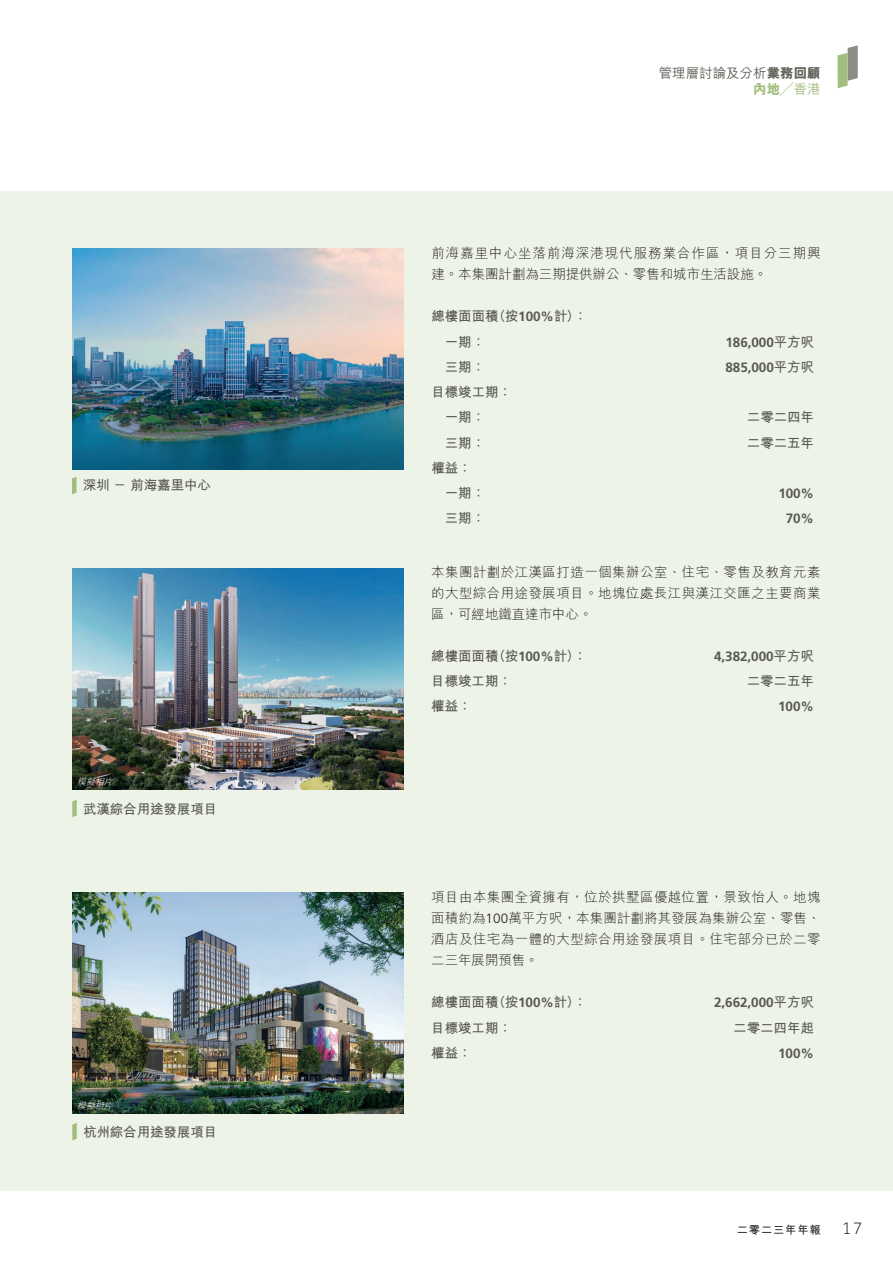
<style>
.page{position:relative;width:893px;height:1263px;background:#fff}
.page>*{position:absolute;margin:0;border:0;box-sizing:border-box;transform-origin:0 0}
.t1{font:300 13.5px/21px "M Hei HK";letter-spacing:.03em;color:#231f20;text-align:justify}
.t2{font:700 13.5px/25.2px "M Hei HK";letter-spacing:-.005em;color:#585850}
.t3{font:700 13.5px "Frutiger LT Std";letter-spacing:-.005em;color:#585850}
.t4{font:300 13.5px/21px "M Hei HK";letter-spacing:.07em;color:#231f20}
.t5{font:500 13.5px/16.5px "M Hei HK";color:#64645d;text-align:right}
.t6{font:700 11.25px "M Hei HK";letter-spacing:.075em;color:#231f20}
.t7{font:italic 300 9px "M Hei HK";color:#fff}
.s1{font-weight:800}
.s2{font-weight:800;color:#a2be7e}
.s3{color:#a2be7e}
.s4{font-family:"Frutiger LT Std"}
.s5{font-family:"M Hei HK"}
</style>
<div class="page">
<svg style="left:838px;top:45px;width:20px;height:43px"></svg>
<div style="left:0;top:191px;width:893px;height:1000px;background:#eef3e7"></div>
<img style="left:72px;top:568px;width:332px;height:221px">
<img style="left:72px;top:249px;width:332px;height:221px">
<svg style="left:72px;top:477px;width:5px;height:17px"></svg>
<svg style="left:72px;top:1123px;width:5px;height:17px"></svg>
<svg style="left:72px;top:800px;width:5px;height:17px"></svg>
<img style="left:72px;top:892px;width:332px;height:221px">
<p class="t2" style="left:83px;top:472px;width:130px">深圳－前海嘉里中心</p>
<p class="t7" style="left:77px;top:776px;width:41px">模擬相片</p>
<p class="t2" style="left:83px;top:795px;width:136px">武漢綜合用途發展項目</p>
<p class="t7" style="left:77px;top:1100px;width:41px">模擬相片</p>
<p class="t2" style="left:83px;top:1118px;width:136px">杭州綜合用途發展項目</p>
<p class="t5" style="left:659px;top:63px;width:163px">管理層討論及分析<span class="s1">業務回顧</span><span class="s2">內地</span><span class="s3">╱香港</span></p>
<p class="t4" style="left:431px;top:242px;width:391px">前海嘉里中心坐落前海深港現代服務業合作區，項目分三期興建。本集團計劃為三期提供辦公、零售和城市生活設施。</p>
<p class="t2" style="left:445px;top:303px;width:144px;text-indent:-13px">總樓面面積（按<span class="s4">100%</span>計）：一期：</p>
<p class="t3" style="left:725px;top:334px;width:90px">186,000<span class="s5">平方呎</span></p>
<p class="t2" style="left:445px;top:353px;width:42px">三期：</p>
<p class="t3" style="left:725px;top:359px;width:90px">885,000<span class="s5">平方呎</span></p>
<p class="t2" style="left:445px;top:379px;width:69px;text-indent:-13px">目標竣工期：一期：</p>
<p class="t2" style="left:747px;top:404px;width:69px">二零二四年</p>
<p class="t2" style="left:445px;top:429px;width:42px">三期：</p>
<p class="t2" style="left:747px;top:429px;width:69px">二零二五年</p>
<p class="t2" style="left:445px;top:454px;width:42px;text-indent:-13px">權益：一期：</p>
<p class="t3" style="left:778px;top:486px;width:37px">100%</p>
<p class="t2" style="left:445px;top:505px;width:42px">三期：</p>
<p class="t3" style="left:786px;top:511px;width:30px">70%</p>
<p class="t1" style="left:431px;top:561px;width:391px">本集團計劃於江漢區打造一個集辦公室、住宅、零售及教育元素的大型綜合用途發展項目。地塊位處長江與漢江交匯之主要商業區，可經地鐵直達市中心。</p>
<p class="t2" style="left:431px;top:642px;width:157px">總樓面面積（按<span class="s4">100%</span>計）：</p>
<p class="t3" style="left:714px;top:648px;width:101px">4,382,000<span class="s5">平方呎</span></p>
<p class="t2" style="left:431px;top:667px;width:82px">目標竣工期：</p>
<p class="t2" style="left:747px;top:667px;width:69px">二零二五年</p>
<p class="t2" style="left:431px;top:693px;width:42px">權益：</p>
<p class="t3" style="left:778px;top:699px;width:37px">100%</p>
<p class="t1" style="left:431px;top:886px;width:391px">項目由本集團全資擁有，位於拱墅區優越位置，景致怡人。地塊面積約為<span class="s4">100</span>萬平方呎，本集團計劃將其發展為集辦公室、零售、酒店及住宅為一體的大型綜合用途發展項目。住宅部分已於二零二三年展開預售。</p>
<p class="t2" style="left:431px;top:989px;width:157px">總樓面面積（按<span class="s4">100%</span>計）：</p>
<p class="t3" style="left:714px;top:995px;width:101px">2,662,000<span class="s5">平方呎</span></p>
<p class="t2" style="left:431px;top:1014px;width:82px">目標竣工期：</p>
<p class="t2" style="left:733px;top:1014px;width:82px">二零二四年起</p>
<p class="t2" style="left:431px;top:1039px;width:42px">權益：</p>
<p class="t3" style="left:778px;top:1045px;width:37px">100%</p>
<p class="t6" style="left:737px;top:1222px;width:85px">二零二三年年報</p>
</div>
